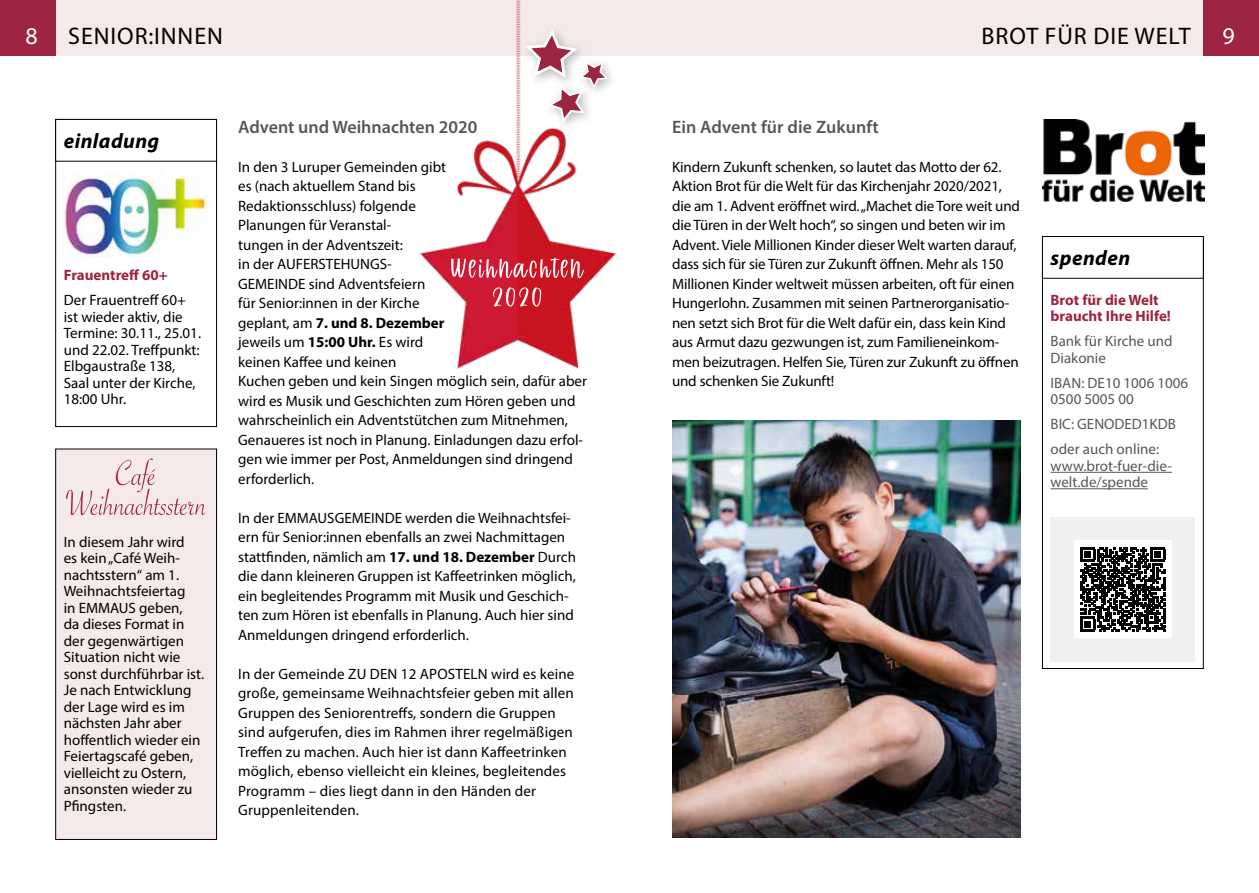
<style>
.page{position:relative;width:1259px;height:893px;background:#fff}
.page>*{position:absolute;margin:0;border:0;box-sizing:border-box;transform-origin:0 0}
.t1{font:24px "Myriad Pro";letter-spacing:.04em;color:#000}
.t2{font:24px "Myriad Pro";color:#fff}
.t3{font:italic 700 21px "Myriad Pro";letter-spacing:.02em;color:#000}
.t4{font:600 18px "Myriad Pro";color:#575756}
.t5{font:15px/19.5px "Myriad Pro";color:#000}
.t6{font:15px/16.5px "Myriad Pro";color:#575756}
.t7{font:700 15px/16.5px "Myriad Pro";color:#9d2542}
.s1{font-weight:700}
</style>
<div class="page">
<div style="left:629px;top:0;width:574px;height:55px;background:#f5e9e9"></div>
<div style="left:1203px;top:0;width:56px;height:55px;background:#9d2542"></div>
<div style="left:55px;top:0;width:574px;height:55px;background:#f5e9e9"></div>
<div style="left:0;top:0;width:55px;height:55px;background:#9d2542"></div>
<div style="left:55px;top:119px;width:162px;height:308px;border:1px solid #000"></div>
<div style="left:55px;top:119px;width:162px;height:43px;border:1px solid #000"></div>
<img style="left:61px;top:171px;width:149px;height:85px">
<div style="left:56px;top:449px;width:160px;height:390px;background:#f5e9e9"></div>
<div style="left:55px;top:449px;width:162px;height:391px;border:1px solid #000"></div>
<img style="left:409px;top:0;width:208px;height:369px">
<div style="left:543px;top:80px;width:53px;height:53px;background:#706f6f;opacity:.5"></div>
<div style="left:575px;top:56px;width:44px;height:43px;background:#fff"></div>
<div style="left:520px;top:25px;width:68px;height:64px;background:#706f6f;opacity:.5"></div>
<svg style="left:522px;top:28px;width:88px;height:97px"></svg>
<svg style="left:493px;top:287px;width:48px;height:20px"></svg>
<svg style="left:451px;top:258px;width:133px;height:20px"></svg>
<svg style="left:66px;top:459px;width:139px;height:56px"></svg>
<img style="left:672px;top:420px;width:348px;height:418px">
<img style="left:1042px;top:119px;width:162px;height:83px">
<div style="left:1042px;top:238px;width:161px;height:431px;border:1px solid #000"></div>
<div style="left:1042px;top:236px;width:161px;height:42px;background:#fff"></div>
<div style="left:1042px;top:236px;width:161px;height:43px;border:1px solid #000"></div>
<hr style="left:1050px;top:472px;width:122px;height:1px;background:#575756">
<hr style="left:1050px;top:488px;width:98px;height:1px;background:#575756">
<div style="left:1050px;top:517px;width:145px;height:144px;background:#f0f0f0"></div>
<div style="left:1074px;top:540px;width:98px;height:98px;background:#fff"></div>
<svg style="left:1080px;top:547px;width:85px;height:84px"></svg>
<div style="left:1084px;top:621px;width:7px;height:6px;background:#000"></div>
<h1 class="t2" style="left:26px;top:21px;width:14px">8</h1>
<h1 class="t1" style="left:68px;top:21px;width:156px">SENIOR:INNEN</h1>
<h1 class="t1" style="left:981px;top:21px;width:211px">BROT FÜR DIE WELT</h1>
<h1 class="t2" style="left:1222px;top:21px;width:14px">9</h1>
<h2 class="t3" style="left:64px;top:127px;width:97px">einladung</h2>
<p class="t7" style="left:64px;top:266px;width:105px">Frauentreff 60+</p>
<p class="t5" style="left:64px;top:292px;width:139px;line-height:16.5px">Der Frauentreff 60+ ist wieder aktiv, die<br>Termine: 30.11., 25.01. und 22.02. Treffpunkt:<br>Elbgaustraße 138,<br>Saal unter der Kirche,<br>18:00 Uhr.</p>
<p class="t5" style="left:64px;top:533px;width:142px;line-height:16.5px">In diesem Jahr wird<br>es kein „Café Weih&shy;nachtsstern“ am 1.<br>Weihnachtsfeiertag<br>in EMMAUS geben,<br>da dieses Format in der gegenwärtigen<br>Situation nicht wie sonst durchführbar ist.<br>Je nach Entwicklung der Lage wird es im nächsten Jahr aber hoffentlich wieder ein<br>Feiertagscafé geben, vielleicht zu Ostern, ansonsten wieder zu<br>Pfingsten.</p>
<p class="t4" style="left:238px;top:115px;width:241px">Advent und Weihnachten 2020</p>
<p class="t5" style="left:238px;top:157px;width:350px">In den 3 Luruper Gemeinden gibt<br>es (nach aktuellem Stand bis<br>Redaktionsschluss) folgende<br>Planungen für Veranstal-<br>tungen in der Adventszeit:<br>in der AUFERSTEHUNGS-<br>GEMEINDE sind Adventsfeiern<br>für Senior:innen in der Kirche<br>geplant, am <span class="s1">7. und 8. Dezember<br></span>jeweils um <span class="s1">15:00 Uhr.</span> Es wird<br>keinen Kaffee und keinen<br>Kuchen geben und kein Singen möglich sein, dafür aber wird es Musik und Geschichten zum Hören geben und wahrscheinlich ein Adventstütchen zum Mitnehmen, Genaueres ist noch in Planung. Einladungen dazu erfol&shy;gen wie immer per Post, Anmeldungen sind dringend erforderlich.</p>
<p class="t5" style="left:238px;top:508px;width:339px">In der EMMAUSGEMEINDE werden die Weihnachtsfei&shy;ern für Senior:innen ebenfalls an zwei Nachmittagen stattfinden, nämlich am <span class="s1">17. und 18. Dezember</span> Durch die dann kleineren Gruppen ist Kaffeetrinken möglich, ein begleitendes Programm mit Musik und Geschich&shy;ten zum Hören ist ebenfalls in Planung. Auch hier sind Anmeldungen dringend erforderlich.</p>
<p class="t5" style="left:238px;top:664px;width:338px">In der Gemeinde ZU DEN 12 APOSTELN wird es keine große, gemeinsame Weihnachtsfeier geben mit allen Gruppen des Seniorentreffs, sondern die Gruppen sind aufgerufen, dies im Rahmen ihrer regelmäßigen Treffen zu machen. Auch hier ist dann Kaffeetrinken möglich, ebenso vielleicht ein kleines, begleitendes Programm – dies liegt dann in den Händen der Gruppenleitenden.</p>
<p class="t4" style="left:672px;top:115px;width:208px">Ein Advent für die Zukunft</p>
<p class="t5" style="left:672px;top:157px;width:349px">Kindern Zukunft schenken, so lautet das Motto der 62.<br>Aktion Brot für die Welt für das Kirchenjahr 2020/2021, die am 1. Advent eröffnet wird. „Machet die Tore weit und die Türen in der Welt hoch“, so singen und beten wir im Advent. Viele Millionen Kinder dieser Welt warten darauf, dass sich für sie Türen zur Zukunft öffnen. Mehr als 150<br>Millionen Kinder weltweit müssen arbeiten, oft für einen Hungerlohn. Zusammen mit seinen Partnerorganisatio&shy;nen setzt sich Brot für die Welt dafür ein, dass kein Kind aus Armut dazu gezwungen ist, zum Familieneinkom&shy;men beizutragen. Helfen Sie, Türen zur Zukunft zu öffnen und schenken Sie Zukunft!</p>
<h2 class="t3" style="left:1050px;top:244px;width:81px">spenden</h2>
<p class="t7" style="left:1050px;top:291px;width:122px">Brot für die Welt braucht Ihre Hilfe!</p>
<p class="t6" style="left:1050px;top:333px;width:123px">Bank für Kirche und<br>Diakonie</p>
<p class="t6" style="left:1050px;top:374px;width:139px">IBAN: DE10 1006 1006<br>0500 5005 00</p>
<p class="t6" style="left:1050px;top:411px;width:127px;line-height:25px">BIC: GENODED1KDB oder auch online:</p>
<p class="t6" style="left:1050px;top:457px;width:123px">www.brot-fuer-die&shy;welt.de/spende</p>
</div>
